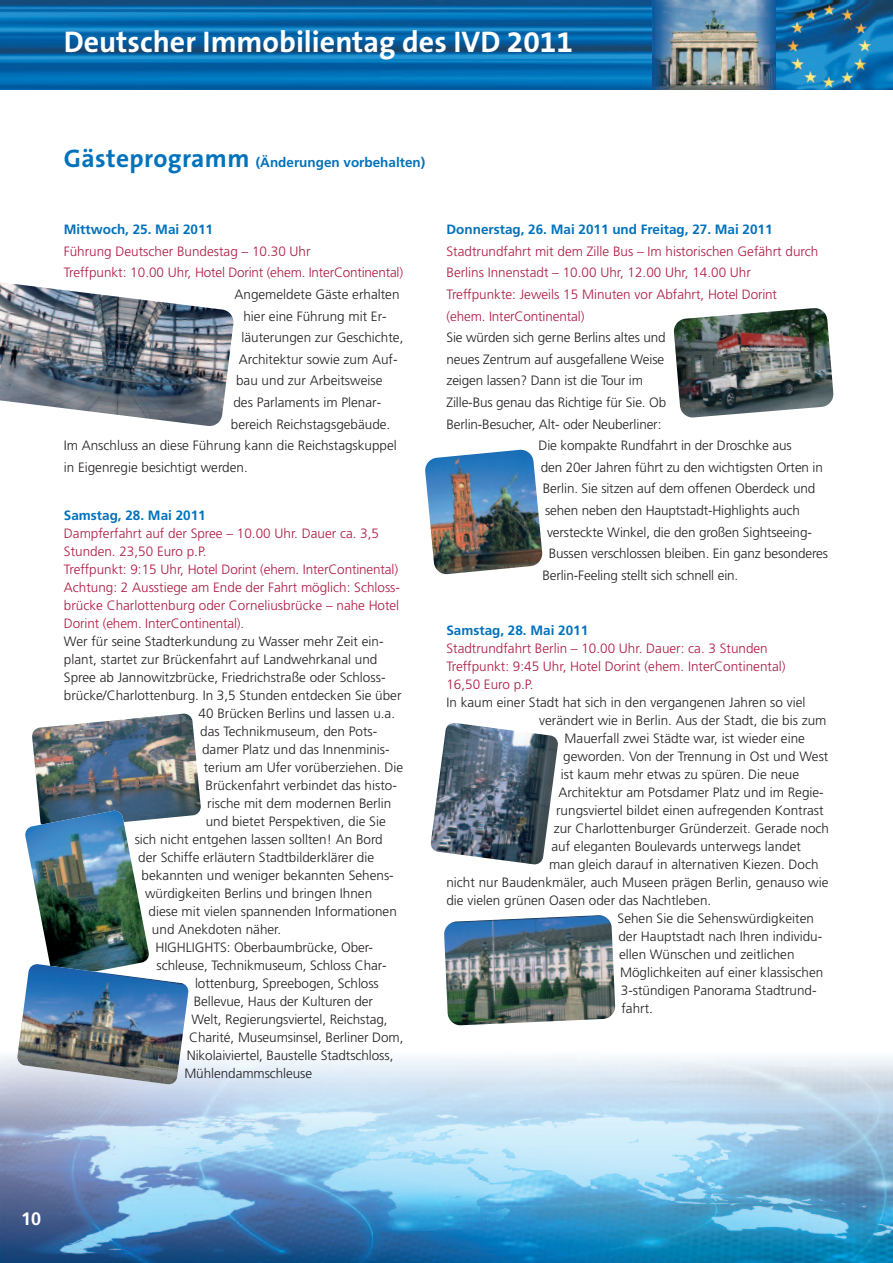
<style>
.page{position:relative;width:893px;height:1263px;background:#fff}
.page>*{position:absolute;margin:0;border:0;box-sizing:border-box;transform-origin:0 0}
.t1{font:700 30px "The Sans B7";color:#fff}
.t2{font:700 18px "Frutiger LT Std";color:#fff}
.t3{font:300 13.5px "Frutiger LT Std";color:#231f20}
.t4{font:300 13.5px/18px "Frutiger LT Std";color:#ae1a43}
.t5{font:700 13.5px "Frutiger LT Std";color:#0072bc}
.s1{font-family:"The Sans B7";font-size:25.5px}
</style>
<div class="page">
<img style="left:0;top:1055px;width:893px;height:208px">
<img style="left:0;top:0;width:893px;height:90px">
<img style="left:676px;top:0;width:100px;height:90px">
<img style="left:755px;top:0;width:20px;height:90px">
<img style="left:653px;top:0;width:23px;height:90px">
<img style="left:673px;top:308px;width:161px;height:110px">
<img style="left:425px;top:449px;width:118px;height:126px">
<img style="left:430px;top:722px;width:128px;height:143px">
<img style="left:25px;top:713px;width:176px;height:372px">
<img style="left:17px;top:964px;width:172px;height:121px">
<img style="left:444px;top:915px;width:171px;height:110px">
<img style="left:0;top:282px;width:234px;height:144px">
<h1 class="t1" style="left:64px;top:27px;width:511px">Deutscher Immobilientag des IVD 2011</h1>
<p class="t5" style="left:64px;top:157px;width:363px"><span class="s1">Gästeprogramm</span> (Änderungen vorbehalten)</p>
<p class="t5" style="left:64px;top:224px;width:151px">Mittwoch, 25. Mai 2011</p>
<p class="t4" style="left:64px;top:241px;width:341px;line-height:21.6px">Führung Deutscher Bundestag – 10.30 Uhr<br>Treffpunkt: 10.00 Uhr, Hotel Dorint (ehem. InterContinental)</p>
<p class="t3" style="left:234px;top:289px;width:167px">Angemeldete Gäste erhalten</p>
<p class="t3" style="left:243px;top:310px;width:145px">hier eine Führung mit Er-</p>
<p class="t3" style="left:241px;top:332px;width:164px">läuterungen zur Geschichte,</p>
<p class="t3" style="left:239px;top:354px;width:160px">Architektur sowie zum Auf-</p>
<p class="t3" style="left:236px;top:375px;width:148px">bau und zur Arbeitsweise</p>
<p class="t3" style="left:233px;top:397px;width:149px">des Parlaments im Plenar-</p>
<p class="t3" style="left:231px;top:418px;width:161px">bereich Reichstagsgebäude.</p>
<p class="t3" style="left:64px;top:440px;width:335px">Im Anschluss an diese Führung kann die Reichstagskuppel</p>
<p class="t3" style="left:64px;top:462px;width:186px">in Eigenregie besichtigt werden.</p>
<p class="t5" style="left:64px;top:510px;width:143px">Samstag, 28. Mai 2011</p>
<p class="t4" style="left:64px;top:526px;width:338px">Dampferfahrt auf der Spree – 10.00 Uhr. Dauer ca. 3,5<br>Stunden. 23,50 Euro p.P.<br>Treffpunkt: 9:15 Uhr, Hotel Dorint (ehem. InterContinental)<br>Achtung: 2 Ausstiege am Ende der Fahrt möglich: Schloss&shy;brücke Charlottenburg oder Corneliusbrücke – nahe Hotel Dorint (ehem. InterContinental).</p>
<p class="t3" style="left:64px;top:636px;width:321px">Wer für seine Stadterkundung zu Wasser mehr Zeit ein-</p>
<p class="t3" style="left:64px;top:654px;width:315px">plant, startet zur Brückenfahrt auf Landwehrkanal und</p>
<p class="t3" style="left:64px;top:672px;width:323px">Spree ab Jannowitzbrücke, Friedrichstraße oder Schloss-</p>
<p class="t3" style="left:64px;top:690px;width:339px">brücke/Charlottenburg. In 3,5 Stunden entdecken Sie über</p>
<p class="t3" style="left:199px;top:708px;width:198px">40 Brücken Berlins und lassen u.a.</p>
<p class="t3" style="left:200px;top:726px;width:179px">das Technikmuseum, den Pots-</p>
<p class="t3" style="left:202px;top:744px;width:189px">damer Platz und das Innenminis-</p>
<p class="t3" style="left:204px;top:762px;width:201px">terium am Ufer vorüberziehen. Die</p>
<p class="t3" style="left:206px;top:780px;width:193px">Brückenfahrt verbindet das histo-</p>
<p class="t3" style="left:207px;top:798px;width:186px">rische mit dem modernen Berlin</p>
<p class="t3" style="left:206px;top:816px;width:182px">und bietet Perspektiven, die Sie</p>
<p class="t3" style="left:135px;top:834px;width:250px">sich nicht entgehen lassen sollten! An Bord</p>
<p class="t3" style="left:138px;top:852px;width:237px">der Schiffe erläutern Stadtbilderklärer die</p>
<p class="t3" style="left:142px;top:870px;width:254px">bekannten und weniger bekannten Sehens-</p>
<p class="t3" style="left:145px;top:888px;width:229px">würdigkeiten Berlins und bringen Ihnen</p>
<p class="t3" style="left:149px;top:906px;width:250px">diese mit vielen spannenden Informationen</p>
<p class="t3" style="left:152px;top:924px;width:131px">und Anekdoten näher.</p>
<p class="t3" style="left:155px;top:942px;width:219px">HIGHLIGHTS: Oberbaumbrücke, Ober-</p>
<p class="t3" style="left:157px;top:960px;width:232px">schleuse, Technikmuseum, Schloss Char-</p>
<p class="t3" style="left:195px;top:978px;width:185px">lottenburg, Spreebogen, Schloss</p>
<p class="t3" style="left:194px;top:996px;width:181px">Bellevue, Haus der Kulturen der</p>
<p class="t3" style="left:191px;top:1014px;width:198px">Welt, Regierungsviertel, Reichstag,</p>
<p class="t3" style="left:189px;top:1032px;width:216px">Charité, Museumsinsel, Berliner Dom,</p>
<p class="t3" style="left:187px;top:1050px;width:208px">Nikolaiviertel, Baustelle Stadtschloss,</p>
<p class="t3" style="left:184px;top:1068px;width:129px">Mühlendammschleuse</p>
<p class="t5" style="left:446px;top:224px;width:328px">Donnerstag, 26. Mai 2011 und Freitag, 27. Mai 2011</p>
<p class="t4" style="left:446px;top:241px;width:373px;line-height:21.6px">Stadtrundfahrt mit dem Zille Bus – Im historischen Gefährt durch Berlins Innenstadt – 10.00 Uhr, 12.00 Uhr, 14.00 Uhr Treffpunkte: Jeweils 15 Minuten vor Abfahrt, Hotel Dorint (ehem. InterContinental)</p>
<p class="t3" style="left:446px;top:332px;width:221px">Sie würden sich gerne Berlins altes und</p>
<p class="t3" style="left:446px;top:354px;width:219px">neues Zentrum auf ausgefallene Weise</p>
<p class="t3" style="left:446px;top:375px;width:198px">zeigen lassen? Dann ist die Tour im</p>
<p class="t3" style="left:446px;top:397px;width:221px">Zille-Bus genau das Richtige für Sie. Ob</p>
<p class="t3" style="left:446px;top:418px;width:216px">Berlin-Besucher, Alt- oder Neuberliner:</p>
<p class="t3" style="left:539px;top:440px;width:255px">Die kompakte Rundfahrt in der Droschke aus</p>
<p class="t3" style="left:541px;top:462px;width:284px">den 20er Jahren führt zu den wichtigsten Orten in</p>
<p class="t3" style="left:543px;top:483px;width:274px">Berlin. Sie sitzen auf dem offenen Oberdeck und</p>
<p class="t3" style="left:545px;top:505px;width:256px">sehen neben den Hauptstadt-Highlights auch</p>
<p class="t3" style="left:547px;top:526px;width:266px">versteckte Winkel, die den großen Sightseeing-</p>
<p class="t3" style="left:549px;top:548px;width:281px">Bussen verschlossen bleiben. Ein ganz besonderes</p>
<p class="t3" style="left:542px;top:570px;width:197px">Berlin-Feeling stellt sich schnell ein.</p>
<p class="t5" style="left:446px;top:624px;width:143px">Samstag, 28. Mai 2011</p>
<p class="t4" style="left:446px;top:640px;width:341px">Stadtrundfahrt Berlin – 10.00 Uhr. Dauer: ca. 3 Stunden<br>Treffpunkt: 9:45 Uhr, Hotel Dorint (ehem. InterContinental)<br>16,50 Euro p.P.</p>
<p class="t3" style="left:446px;top:696px;width:361px">In kaum einer Stadt hat sich in den vergangenen Jahren so viel</p>
<p class="t3" style="left:539px;top:714px;width:289px">verändert wie in Berlin. Aus der Stadt, die bis zum</p>
<p class="t3" style="left:565px;top:732px;width:242px">Mauerfall zwei Städte war, ist wieder eine</p>
<p class="t3" style="left:563px;top:750px;width:267px">geworden. Von der Trennung in Ost und West</p>
<p class="t3" style="left:561px;top:768px;width:240px">ist kaum mehr etwas zu spüren. Die neue</p>
<p class="t3" style="left:558px;top:786px;width:267px">Architektur am Potsdamer Platz und im Regie-</p>
<p class="t3" style="left:556px;top:804px;width:269px">rungsviertel bildet einen aufregenden Kontrast</p>
<p class="t3" style="left:554px;top:822px;width:277px">zur Charlottenburger Gründerzeit. Gerade noch</p>
<p class="t3" style="left:551px;top:840px;width:251px">auf eleganten Boulevards unterwegs landet</p>
<p class="t3" style="left:549px;top:858px;width:271px">man gleich darauf in alternativen Kiezen. Doch</p>
<p class="t3" style="left:446px;top:876px;width:384px">nicht nur Baudenkmäler, auch Museen prägen Berlin, genauso wie</p>
<p class="t3" style="left:446px;top:894px;width:266px">die vielen grünen Oasen oder das Nachtleben.</p>
<p class="t3" style="left:618px;top:912px;width:198px">Sehen Sie die Sehenswürdigkeiten</p>
<p class="t3" style="left:618px;top:930px;width:205px">der Hauptstadt nach Ihren individu-</p>
<p class="t3" style="left:619px;top:948px;width:177px">ellen Wünschen und zeitlichen</p>
<p class="t3" style="left:620px;top:966px;width:205px">Möglichkeiten auf einer klassischen</p>
<p class="t3" style="left:621px;top:984px;width:197px">3-stündigen Panorama Stadtrund-</p>
<p class="t3" style="left:621px;top:1002px;width:33px">fahrt.</p>
<h2 class="t2" style="left:21px;top:1212px;width:22px">10</h2>
</div>
